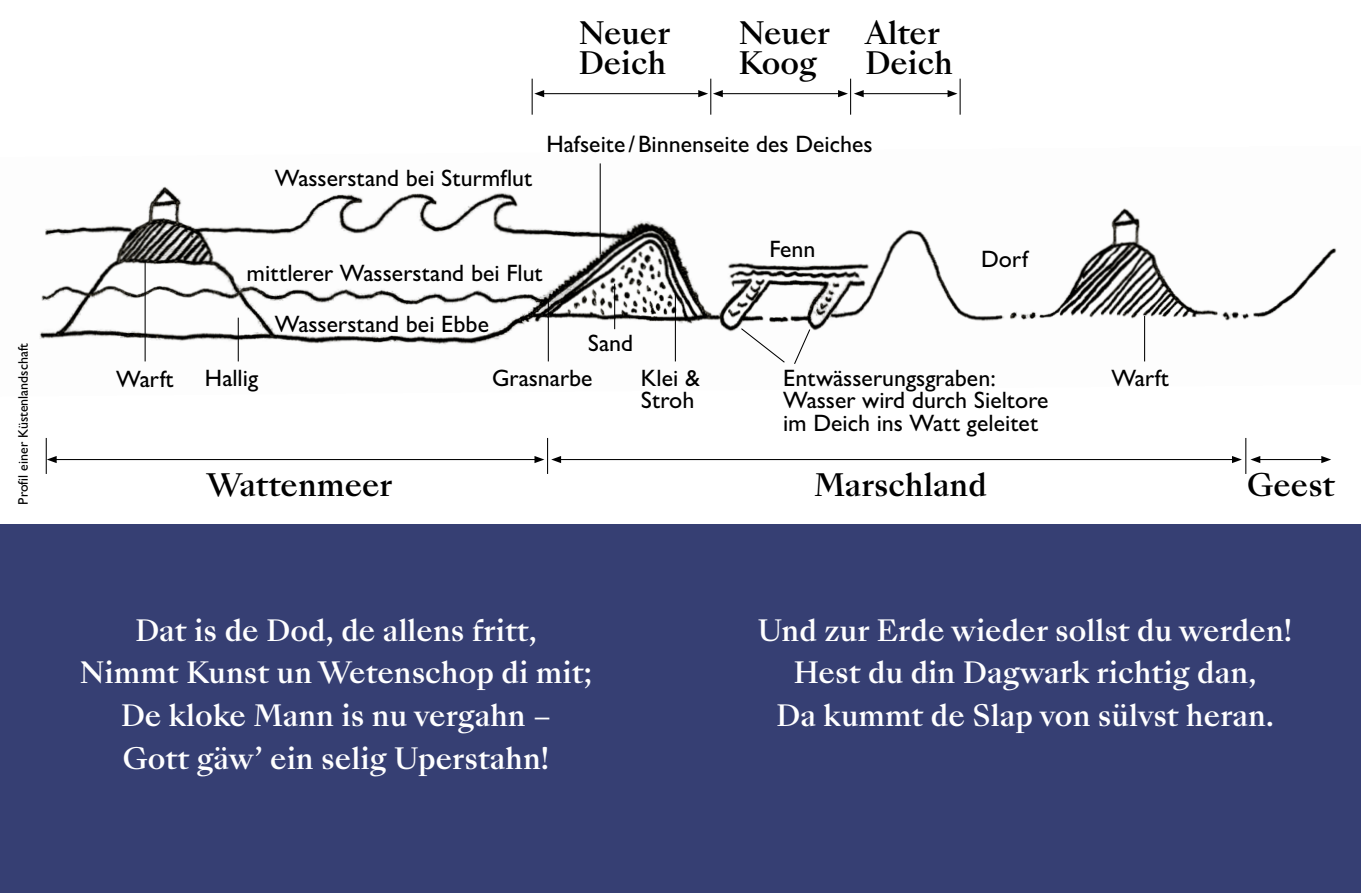
<style>
.page{position:relative;width:1361px;height:893px;background:#fff}
.page>*{position:absolute;margin:0;border:0;box-sizing:border-box;transform-origin:0 0}
.t1{font:500 30px/30px "Sang Bleu Kingdom";color:#000}
.t2{font:500 28.5px/42.8px "Sang Bleu Kingdom";color:#fff;text-align:center}
.t3{font:500 23.85px/23px "Gill Sans Nova";color:#000}
.t4{font:500 13.8px "Gill Sans Nova";color:#000}
</style>
<div class="page">
<div style="left:0;top:524px;width:1361px;height:369px;background:#363f73"></div>
<img style="left:39px;top:163px;width:1298px;height:199px">
<hr style="left:145px;top:261px;width:1px;height:100px;background:#000">
<hr style="left:542px;top:93px;width:158px;height:1px;background:#000">
<svg style="left:534px;top:90px;width:10px;height:7px"></svg>
<hr style="left:54px;top:459px;width:483px;height:1px;background:#000">
<svg style="left:47px;top:456px;width:10px;height:7px"></svg>
<svg style="left:534px;top:456px;width:10px;height:7px"></svg>
<hr style="left:559px;top:459px;width:675px;height:1px;background:#000">
<svg style="left:551px;top:456px;width:10px;height:7px"></svg>
<svg style="left:1232px;top:456px;width:10px;height:7px"></svg>
<hr style="left:1258px;top:459px;width:65px;height:1px;background:#000">
<svg style="left:1250px;top:456px;width:10px;height:7px"></svg>
<svg style="left:1321px;top:456px;width:10px;height:7px"></svg>
<hr style="left:720px;top:93px;width:120px;height:1px;background:#000">
<svg style="left:698px;top:90px;width:25px;height:7px"></svg>
<svg style="left:838px;top:90px;width:10px;height:7px"></svg>
<hr style="left:861px;top:93px;width:89px;height:1px;background:#000">
<svg style="left:854px;top:90px;width:9px;height:7px"></svg>
<svg style="left:947px;top:90px;width:10px;height:7px"></svg>
<hr style="left:238px;top:318px;width:1px;height:43px;background:#000">
<hr style="left:548px;top:300px;width:1px;height:61px;background:#000">
<hr style="left:600px;top:163px;width:1px;height:91px;background:#000">
<hr style="left:531px;top:79px;width:2px;height:36px;background:#000">
<hr style="left:710px;top:79px;width:1px;height:36px;background:#000">
<hr style="left:850px;top:79px;width:1px;height:36px;background:#000">
<hr style="left:959px;top:79px;width:1px;height:36px;background:#000">
<hr style="left:1245px;top:438px;width:1px;height:36px;background:#000">
<hr style="left:547px;top:438px;width:1px;height:36px;background:#000">
<hr style="left:46px;top:438px;width:1px;height:36px;background:#000">
<hr style="left:1144px;top:316px;width:1px;height:45px;background:#000">
<hr style="left:675px;top:292px;width:1px;height:69px;background:#000">
<svg style="left:740px;top:327px;width:46px;height:36px"></svg>
<svg style="left:793px;top:328px;width:18px;height:36px"></svg>
<hr style="left:614px;top:284px;width:1px;height:45px;background:#000">
<p class="t4" style="left:15px;top:505px;width:163px;rotate:-90deg">Profil einer Küstenlandschaft</p>
<p class="t1" style="left:578px;top:19px;width:93px">Neuer<br>Deich</p>
<p class="t1" style="left:738px;top:19px;width:93px">Neuer<br>Koog</p>
<p class="t1" style="left:865px;top:19px;width:89px">Alter<br>Deich</p>
<p class="t3" style="left:275px;top:166px;width:259px">Wasserstand bei Sturmflut</p>
<p class="t3" style="left:546px;top:132px;width:328px">Hafseite /Binnenseite des Deiches</p>
<p class="t3" style="left:769px;top:237px;width:47px">Fenn</p>
<p class="t3" style="left:247px;top:261px;width:298px">mittlerer Wasserstand bei Flut</p>
<p class="t3" style="left:275px;top:312px;width:216px">Wasserstand bei Ebbe</p>
<p class="t3" style="left:588px;top:332px;width:47px">Sand</p>
<p class="t3" style="left:981px;top:247px;width:48px">Dorf</p>
<p class="t3" style="left:116px;top:367px;width:59px">Warft</p>
<p class="t3" style="left:205px;top:366px;width:55px">Hallig</p>
<p class="t3" style="left:492px;top:366px;width:102px">Grasnarbe</p>
<p class="t3" style="left:1111px;top:366px;width:59px">Warft</p>
<p class="t3" style="left:641px;top:366px;width:60px">Klei &amp;<br>Stroh</p>
<p class="t3" style="left:783px;top:366px;width:267px">Entwässerungsgraben:<br>Wasser wird durch Sieltore im Deich ins Watt geleitet</p>
<p class="t1" style="left:207px;top:471px;width:187px">Wattenmeer</p>
<p class="t1" style="left:814px;top:471px;width:174px">Marschland</p>
<p class="t1" style="left:1247px;top:471px;width:90px">Geest</p>
<p class="t2" style="left:80px;top:610px;width:514px">Dat is de Dod, de allens fritt,<br>Nimmt Kunst un Wetenschop di mit;<br>De kloke Mann is nu vergahn –<br>Gott gäwʼ ein selig Uperstahn!</p>
<p class="t2" style="left:758px;top:610px;width:536px">Und zur Erde wieder sollst du werden!<br>Hest du din Dagwark richtig dan,<br>Da kummt de Slap von sülvst heran.</p>
</div>
